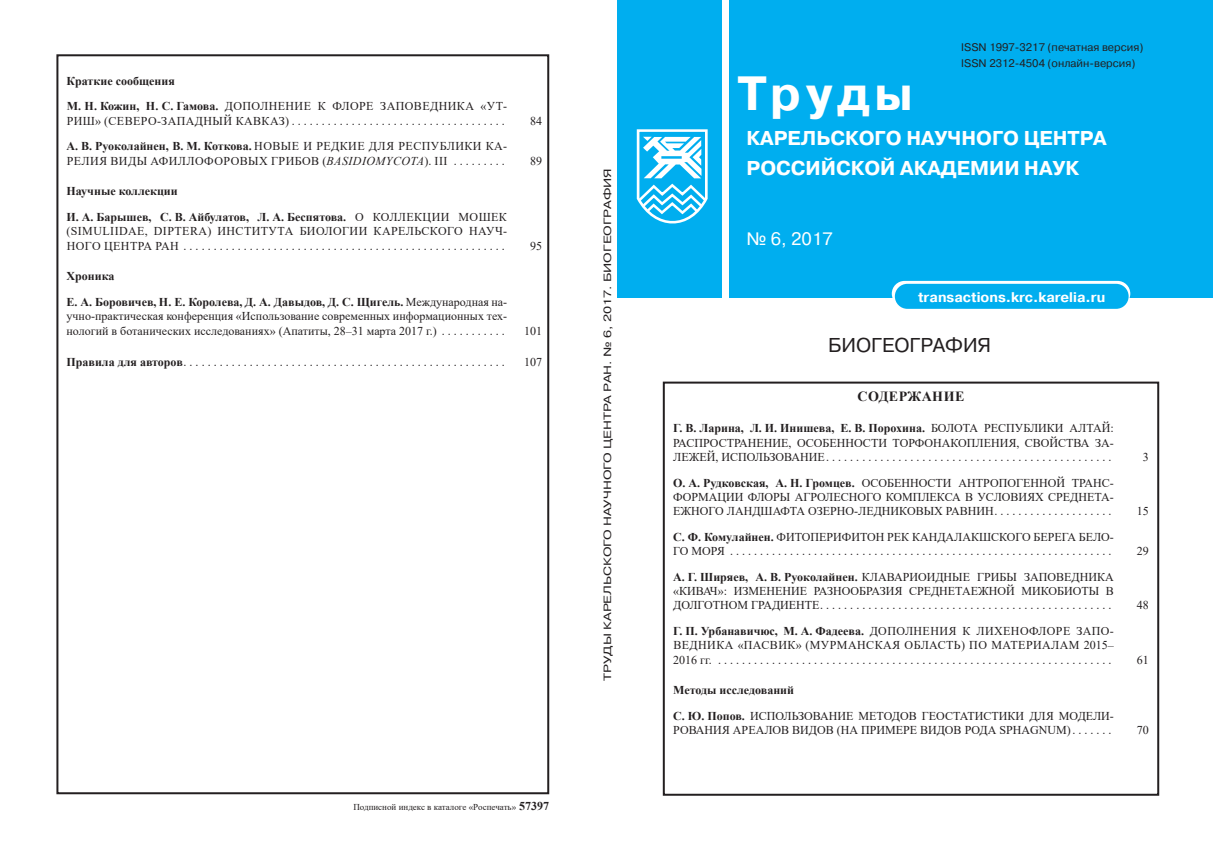
<style>
.page{position:relative;width:1213px;height:851px;background:#fff}
.page>*{position:absolute;margin:0;border:0;box-sizing:border-box;transform-origin:0 0}
.t1{font:700 48px "Pragmatica C";letter-spacing:.1em;color:#fff}
.t2{font:700 20px/30px "Pragmatica C";color:#fff}
.t3{font:20px "Pragmatica C";color:#231f20}
.t4{font:18px "Pragmatica C";color:#fff}
.t5{font:700 14px "Pragmatica C";color:#fff}
.t6{font:700 14px "Times New Roman";letter-spacing:.035em;color:#231f20}
.t7{font:12px/14.4px "Times New Roman";color:#231f20}
.t8{font:700 12px/25.3px "Times New Roman";color:#231f20}
.t9{font:12px "Times New Roman";letter-spacing:.035em;color:#231f20}
.t10{font:11px/16px "Pragmatica C";color:#231f20}
.t11{font:10.5px "Pragmatica C";color:#231f20;scale:1.33 1}
.t12{font:9px "Times New Roman";color:#231f20}
.s1{font-weight:400}
.s2{font-style:italic}
.s3{font-weight:700}
.s4{font-weight:700;font-size:12px}
</style>
<div class="page">
<div style="left:662px;top:381px;width:496px;height:414px;border:2px solid #231f20"></div>
<div style="left:617px;top:0;width:104px;height:297px;background:#00aeef"></div>
<div style="left:729px;top:0;width:483px;height:297px;background:#00aeef"></div>
<svg style="left:891px;top:281px;width:238px;height:28px"></svg>
<svg style="left:636px;top:129px;width:71px;height:94px"></svg>
<div style="left:56px;top:54px;width:493px;height:740px;border:2px solid #231f20"></div>
<p class="t8" style="left:67px;top:68px;width:177px">Краткие сообщения<br>М. Н. Кожин, Н. С. Гамова. <span class="s1">ДОПОЛНЕНИЕ</span></p>
<p class="t7" style="left:318px;top:99px;width:24px">К ФЛОРЕ</p>
<p class="t7" style="left:380px;top:99px;width:10px">ЗАПОВЕДНИКА</p>
<p class="t7" style="left:480px;top:99px;width:28px">«УТ-</p>
<p class="t7" style="left:67px;top:113px;width:11px">РИШ</p>
<p class="t7" style="left:95px;top:113px;width:31px">» (СЕВЕРО</p>
<p class="t7" style="left:157px;top:113px;width:15px">-ЗАПАДНЫЙ</p>
<p class="t7" style="left:235px;top:113px;width:18px">КАВКАЗ</p>
<p class="t7" style="left:285px;top:113px;width:215px">) ...................................</p>
<p class="t7" style="left:530px;top:113px;width:13px">84</p>
<p class="t8" style="left:67px;top:133px;width:207px">А. В. Руоколайнен, В. М. Коткова. <span class="s1">НОВЫЕ</span></p>
<p class="t7" style="left:303px;top:139px;width:22px">И РЕДКИЕ</p>
<p class="t7" style="left:369px;top:139px;width:10px">ДЛЯ</p>
<p class="t7" style="left:398px;top:139px;width:17px">РЕСПУБЛИКИ</p>
<p class="t7" style="left:486px;top:139px;width:23px">КА-</p>
<p class="t7" style="left:67px;top:153px;width:9px">РЕЛИЯ</p>
<p class="t7" style="left:110px;top:153px;width:11px">ВИДЫ</p>
<p class="t7" style="left:150px;top:153px;width:10px">АФИЛЛОФОРОВЫХ</p>
<p class="t7" style="left:271px;top:153px;width:9px">ГРИБОВ</p>
<p class="t7" style="left:322px;top:153px;width:178px">(<span class="s2">BASIDIOMYCOTA</span>). III . . . . . . . .</p>
<p class="t7" style="left:530px;top:153px;width:13px">89</p>
<p class="t8" style="left:67px;top:178px;width:324px">Научные коллекции<br>И. А. Барышев, С . В. Айбулатов, Л. А. Беспятова. <span class="s1">О КОЛЛЕКЦИ</span></p>
<p class="t7" style="left:441px;top:209px;width:29px">И МОШЕК</p>
<p class="t7" style="left:67px;top:223px;width:21px">(SIMU</p>
<p class="t9" style="left:102px;top:223px;width:134px">LIIDAE, DIPTERA) ИНСТИТУТА</p>
<p class="t7" style="left:299px;top:223px;width:10px">БИОЛОГИИ</p>
<p class="t7" style="left:373px;top:223px;width:18px">КАРЕЛЬСКОГО</p>
<p class="t7" style="left:469px;top:223px;width:10px">НАУЧ</p>
<p class="t7" style="left:503px;top:223px;width:5px">-</p>
<p class="t7" style="left:67px;top:238px;width:10px">НОГО</p>
<p class="t7" style="left:104px;top:238px;width:9px">ЦЕНТРА</p>
<p class="t7" style="left:155px;top:238px;width:345px">РАН .....................................................</p>
<p class="t7" style="left:530px;top:238px;width:13px">95</p>
<p class="t8" style="left:67px;top:263px;width:442px">Хроника<br>Е. А. Боровичев, Н. Е. Королева, Д. А. Давыдов, Д. С. Щигель. <span class="s1">МЕЖДУНАРОДНАЯ НА-</span></p>
<p class="t7" style="left:67px;top:309px;width:442px">УЧНО-ПРАКТИЧЕСКАЯ КОНФЕРЕНЦИЯ «ИСПОЛЬЗОВАНИЕ СОВРЕМЕННЫХ ИНФОРМАЦИОННЫХ ТЕХ-<br>НОЛОГИЙ В БОТАНИЧЕСКИХ ИССЛЕДОВАНИЯХ» (АПАТИТЫ, 28–31 МАРТА 2017 Г.) . . . . . . . . . .</p>
<p class="t7" style="left:524px;top:323px;width:19px">101</p>
<p class="t7" style="left:67px;top:354px;width:433px"><span class="s3">Правиладляавторов</span> .....................................................</p>
<p class="t7" style="left:524px;top:354px;width:19px">107</p>
<p class="t12" style="left:353px;top:800px;width:197px">ПОДПИСНОЙ ИНДЕКС В КАТАЛОГЕ «РОСПЕЧАТЬ» <span class="s4">57397</span></p>
<p class="t11" style="left:601px;top:680px;width:387px;rotate:-90deg">ТРУДЫ КАРЕЛЬСКОГО НАУЧНОГО ЦЕНТРА РАН. № 6, 2017. БИОГЕОГРАФИЯ</p>
<h1 class="t1" style="left:737px;top:66px;width:177px">Труды</h1>
<p class="t10" style="left:961px;top:39px;width:183px">ISSN 1997-3217 (печатная версия)<br>ISSN 2312-4504 (онлайн-версия)</p>
<h2 class="t2" style="left:746px;top:123px;width:361px">КАРЕЛЬСКОГО НАУЧНОГО ЦЕНТРА<br>РОССИЙСКОЙ АКАДЕМИИ НАУК</h2>
<h3 class="t4" style="left:746px;top:229px;width:88px">№ 6, 2017</h3>
<p class="t5" style="left:917px;top:289px;width:189px">transactions.krc.karelia.ru</p>
<h2 class="t3" style="left:828px;top:334px;width:164px">БИОГЕОГРАФИЯ</h2>
<p class="t6" style="left:857px;top:386px;width:108px">содержание</p>
<p class="t7" style="left:673px;top:421px;width:442px;text-align:justify"><span class="s3">Г. В. Ларина, Л. И. Инишева, Е . В. Порохина.</span> БОЛОТА РЕСПУБЛИКИ АЛТАЙ:<br>РАСПРОСТРАНЕНИЕ, ОСОБЕННОСТИ ТОРФОНАКОПЛЕНИЯ, СВОЙСТВА ЗА-ЛЕЖЕЙ, ИСПОЛЬЗОВАНИЕ ...............................................</p>
<p class="t7" style="left:673px;top:475px;width:442px;text-align:justify"><span class="s3">О. А. Рудковская, А. Н. Громцев.</span> ОСОБЕННОСТИ АНТРОПОГЕННОЙ ТРАНС-ФОРМАЦИИ ФЛОРЫ АГРОЛЕСНОГО КОМПЛЕКСА В УСЛОВИЯХ СРЕДНЕТА-ЕЖНОГО ЛАНДШАФТА ОЗЕРНО-ЛЕДНИКОВЫХ РАВНИН . . . . . . . . . . . . . . . . . . .</p>
<p class="t7" style="left:673px;top:529px;width:442px"><span class="s3">С. Ф. Комулайнен.</span> ФИТОПЕРИФИТОН РЕК КАНДАЛАКШСКОГО БЕРЕГА БЕЛО-<br>ГО МОРЯ ...............................................................</p>
<p class="t7" style="left:673px;top:569px;width:442px;text-align:justify"><span class="s3">А. Г. Ширяев, А. В. Руоколайнен.</span> КЛАВАРИОИДНЫЕ ГРИБЫ ЗАПОВЕДНИКА «КИВАЧ»: ИЗМЕНЕНИЕ РАЗНООБРАЗИЯ СРЕДНЕТАЕЖНОЙ МИКОБИОТЫ В ДОЛГОТНОМ ГРАДИЕНТЕ ................................................</p>
<p class="t8" style="left:673px;top:617px;width:215px">Г. П. Урбанавичюс, М. А. Фадеева. <span class="s1">ДОПОЛНЕНИЯ</span></p>
<p class="t7" style="left:962px;top:623px;width:24px">К ЛИХЕНОФЛОРЕ</p>
<p class="t7" style="left:1076px;top:623px;width:10px">ЗАПО</p>
<p class="t7" style="left:1109px;top:623px;width:5px">-</p>
<p class="t7" style="left:673px;top:637px;width:10px">ВЕДНИКА</p>
<p class="t7" style="left:737px;top:637px;width:25px">«ПАСВИК</p>
<p class="t7" style="left:795px;top:637px;width:36px">» (МУРМАНСКАЯ</p>
<p class="t7" style="left:904px;top:637px;width:9px">ОБЛАСТЬ</p>
<p class="t7" style="left:960px;top:637px;width:41px">) ПО МАТЕРИАЛАМ</p>
<p class="t7" style="left:673px;top:637px;width:442px;text-indent:410px">2015–<br>2016ГГ. .................................................................</p>
<p class="t7" style="left:1142px;top:449px;width:7px">3</p>
<p class="t7" style="left:1136px;top:503px;width:13px">15</p>
<p class="t7" style="left:1136px;top:543px;width:13px">29</p>
<p class="t7" style="left:1136px;top:597px;width:13px">48</p>
<p class="t7" style="left:1136px;top:651px;width:13px">61</p>
<p class="t7" style="left:673px;top:677px;width:442px;line-height:25.5px"><span class="s3">Методы исследований<br>С. Ю. Попов.</span> ИСПОЛЬЗОВАНИЕ МЕТОДОВ ГЕОСТАТИСТИКИ ДЛЯ МОДЕЛИ-</p>
<p class="t7" style="left:673px;top:722px;width:433px">РОВАНИЯ АРЕАЛОВ ВИДОВ (НА ПРИМЕРЕ ВИДОВ РОДА SPHAGNUM) . . . . . .</p>
<p class="t7" style="left:1136px;top:722px;width:13px">70</p>
</div>
